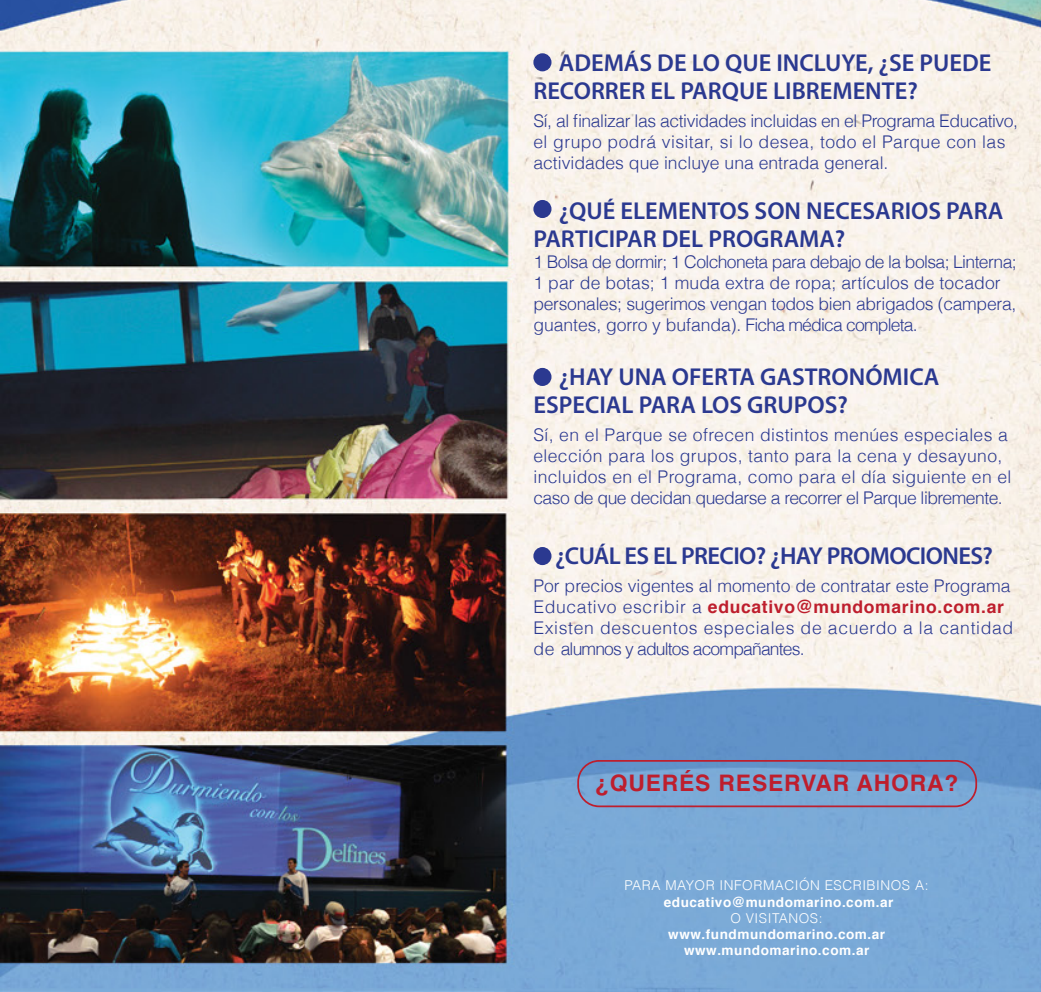
<style>
.page{position:relative;width:1041px;height:992px;background:#fff}
.page>*{position:absolute;margin:0;border:0;box-sizing:border-box;transform-origin:0 0}
.t1{font:600 24.5px/28px "Myriad Pro";color:#2b3990}
.t2{font:600 24.5px "Myriad Pro";letter-spacing:-.025em;color:#2b3990}
.t3{font:700 22.75px "Helvetica";letter-spacing:.04em;color:#be1e2d}
.t4{font:300 17.5px/21px "Helvetica";color:#2b3990}
.t5{font:300 17.5px/21px "Helvetica";letter-spacing:.02em;color:#2b3990}
.t6{font:700 13.47px/15.8px "Helvetica";letter-spacing:.04em;color:#fff;text-align:center}
.t7{font:300 13.47px "Helvetica";letter-spacing:.04em;color:#fff}
.s1{font-weight:700;color:#be1e2d}
</style>
<div class="page">
<img style="left:0;top:0;width:1040px;height:992px">
<div style="left:533px;top:53px;width:18px;height:18px;background:#2b3990;border-radius:50%"></div>
<div style="left:533px;top:368px;width:18px;height:18px;background:#2b3990;border-radius:50%"></div>
<div style="left:533px;top:547px;width:18px;height:18px;background:#2b3990;border-radius:50%"></div>
<div style="left:577px;top:760px;width:399px;height:47px;border:2px solid #be1e2d;border-radius:21px"></div>
<div style="left:533px;top:200px;width:18px;height:18px;background:#2b3990;border-radius:50%"></div>
<h1 class="t1" style="left:533px;top:48px;width:459px;text-indent:25px">ADEMÁS DE LO QUE INCLUYE, ¿SE PUEDE<br>RECORRER EL PARQUE LIBREMENTE?</h1>
<p class="t4" style="left:533px;top:110px;width:486px">Sí, al finalizar las actividades incluidas en el Programa Educativo, el grupo podrá visitar, si lo desea, todo el Parque con las actividades que incluye una entrada general.</p>
<h1 class="t1" style="left:533px;top:196px;width:471px;text-indent:25px">¿QUÉ ELEMENTOS SON NECESARIOS PARA<br>PARTICIPAR DEL PROGRAMA?</h1>
<p class="t4" style="left:533px;top:251px;width:485px">1 Bolsa de dormir; 1 Colchoneta para debajo de la bolsa; Linterna; 1 par de botas; 1 muda extra de ropa; artículos de tocador personales; sugerimos vengan todos bien abrigados (campera, guantes, gorro y bufanda). Ficha médica completa.</p>
<h1 class="t1" style="left:533px;top:362px;width:407px;text-indent:25px">¿HAY UNA OFERTA GASTRONÓMICA<br>ESPECIAL PARA LOS GRUPOS?</h1>
<p class="t5" style="left:533px;top:424px;width:479px">Sí, en el Parque se ofrecen distintos menúes especiales a elección para los grupos, tanto para la cena y desayuno, incluidos en el Programa, como para el día siguiente en el caso de que decidan quedarse a recorrer el Parque libremente.</p>
<h1 class="t2" style="left:555px;top:540px;width:439px">¿CUÁL ES EL PRECIO? ¿HAY PROMOCIONES?</h1>
<p class="t4" style="left:533px;top:575px;width:481px">Por precios vigentes al momento de contratar este Programa Educativo escribir a <span class="s1">educativo@mundomarino.com.ar </span>Existen descuentos especiales de acuerdo a la cantidad de alumnos y adultos acompañantes.</p>
<h2 class="t3" style="left:595px;top:765px;width:365px">¿QUERÉS RESERVAR AHORA?</h2>
<p class="t7" style="left:624px;top:877px;width:305px">PARA MAYOR INFORMACIÓN ESCRIBINOS A:</p>
<p class="t6" style="left:663px;top:894px;width:231px">educativo@mundomarino.com.ar</p>
<p class="t7" style="left:730px;top:910px;width:94px">O VISITANOS:</p>
<p class="t6" style="left:668px;top:927px;width:218px">www.fundmundomarino.com.ar www.mundomarino.com.ar</p>
</div>
